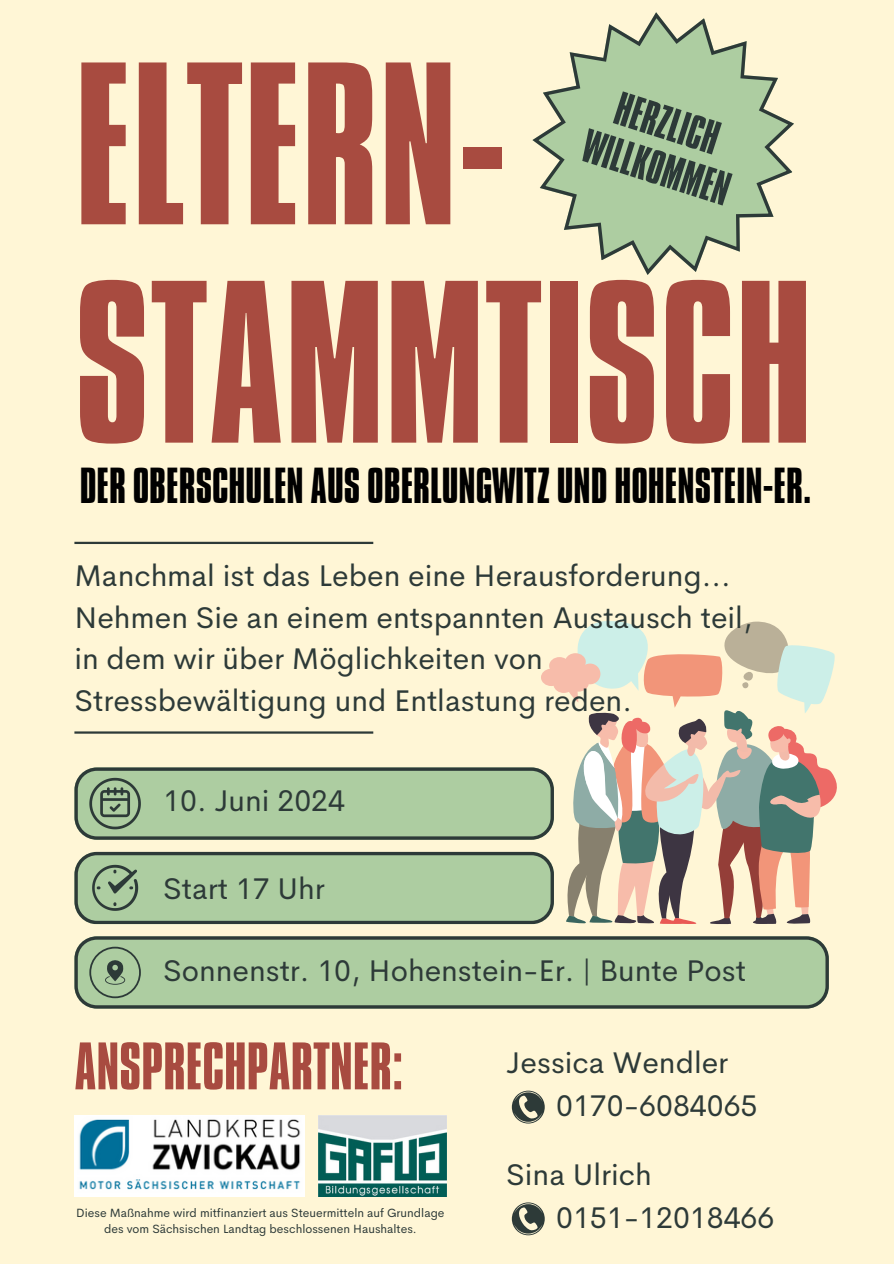
<style>
.page{position:relative;width:894px;height:1264px;background:#fff}
.page>*{position:absolute;margin:0;border:0;box-sizing:border-box;transform-origin:0 0}
.t1{font:199.2px/218.2px "Aka Acid GR Compacta";color:#a84b40}
.t2{font:57.75px "Aka Acid GR Compacta";color:#a84b40}
.t3{font:43.5px "Aka Acid GR Compacta";color:#000}
.t4{font:40.8px "Aka Acid GR Compacta";color:#2d3a38}
.t5{font:30px/41.7px "Cerebri Sans";color:#2d3a38}
.t6{font:12px/16px "Cerebri Sans";color:#2d3a38;text-align:center}
</style>
<div class="page">
<div style="left:0;top:0;width:893px;height:1263px;background:#fff6d6"></div>
<svg style="left:74px;top:936px;width:754px;height:72px;background:#a1bf97"></svg>
<svg style="left:89px;top:946px;width:52px;height:52px;background:#94b08c"></svg>
<svg style="left:532px;top:12px;width:261px;height:263px"></svg>
<hr style="left:74px;top:542px;width:299px;height:2px;background:#2d3a38">
<svg style="left:511px;top:1090px;width:33px;height:33px"></svg>
<svg style="left:514px;top:1091px;width:28px;height:31px"></svg>
<svg style="left:511px;top:1202px;width:33px;height:32px"></svg>
<svg style="left:514px;top:1203px;width:28px;height:31px"></svg>
<svg style="left:74px;top:621px;width:762px;height:303px"></svg>
<img style="left:74px;top:1115px;width:230px;height:81px">
<img style="left:318px;top:1115px;width:129px;height:81px">
<h3 class="t1" style="left:74px;top:58px;width:739px">ELTERN-<br>STAMMTISCH</h3>
<h1 class="t3" style="left:80px;top:469px;width:733px">DEROBERSCHULENAUSOBERLUNGWITZUNDHOHENSTEIN-ER.</h1>
<p class="t4" style="left:621px;top:92px;width:108px;rotate:18deg">HERZLICH</p>
<p class="t4" style="left:589px;top:129px;width:153px;rotate:18deg">WILLKOMMEN</p>
<p class="t5" style="left:74px;top:554px;width:679px">Manchmal ist das Leben eine Herausforderung...<br>Nehmen Sie an einem entspannten Austausch teil, in dem wir über Möglichkeiten von Stressbewältigung und Entlastung reden.</p>
<h3 class="t5" style="left:163px;top:780px;width:183px">10. Juni 2024</h3>
<h4 class="t5" style="left:163px;top:868px;width:163px">Start 17 Uhr</h4>
<p class="t5" style="left:163px;top:949px;width:584px">Sonnenstr. 10, Hohenstein-Er. | Bunte Post</p>
<p class="t2" style="left:74px;top:1043px;width:330px">ANSPRECHPARTNER:</p>
<p class="t6" style="left:76px;top:1204px;width:369px">Diese Maßnahme wird mitfinanziert aus Steuermitteln auf Grundlage des vom Sächsischen Landtag beschlossenen Haushaltes.</p>
<h4 class="t5" style="left:506px;top:1041px;width:223px">Jessica Wendler</h4>
<p class="t5" style="left:556px;top:1084px;width:203px">0170-6084065</p>
<h4 class="t5" style="left:506px;top:1153px;width:147px">Sina Ulrich</h4>
<p class="t5" style="left:556px;top:1196px;width:220px">0151-12018466</p>
</div>
